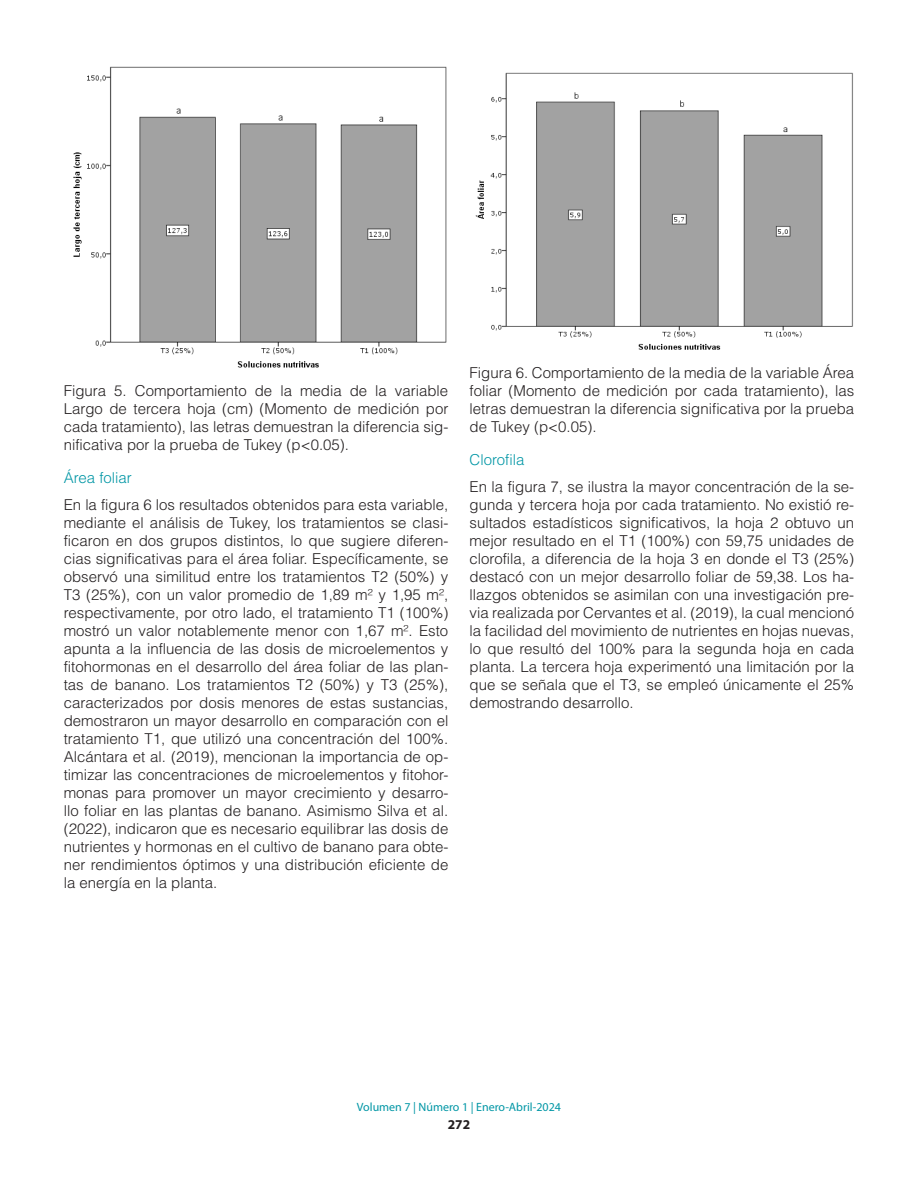
<style>
.page{position:relative;width:918px;height:1188px;background:#fff}
.page>*{position:absolute;margin:0;border:0;box-sizing:border-box;transform-origin:0 0}
.TEXTO{font:300 15px/18px "Helvetica LT Std";color:#231f20;text-align:justify}
.TITULOS_AZUL{font:300 15px "Helvetica LT Std";color:#0096a5}
.t1{font:700 13.5px "Myriad Pro";color:#231f20}
.t2{font:12px "Myriad Pro";color:#0096a5}
</style>
<div class="page">
<img style="left:73px;top:66px;width:374px;height:302px">
<img style="left:475px;top:72px;width:378px;height:278px">
<p class="TEXTO" style="left:64px;top:381px;width:386px">Figura 5. Comportamiento de la media de la variable Largo de tercera hoja (cm) (Momento de medición por cada tratamiento), las letras demuestran la diferencia sig&shy;nificativa por la prueba de Tukey (p&lt;0.05).</p>
<p class="TITULOS_AZUL" style="left:64px;top:469px;width:70px">Área foliar</p>
<p class="TEXTO" style="left:64px;top:495px;width:386px">En la figura 6 los resultados obtenidos para esta variable, mediante el análisis de Tukey, los tratamientos se clasi&shy;ficaron en dos grupos distintos, lo que sugiere diferen&shy;cias significativas para el área foliar. Específicamente, se observó una similitud entre los tratamientos T2 (50%) y T3 (25%), con un valor promedio de 1,89 m² y 1,95 m², respectivamente, por otro lado, el tratamiento T1 (100%) mostró un valor notablemente menor con 1,67 m². Esto apunta a la influencia de las dosis de microelementos y fitohormonas en el desarrollo del área foliar de las plan&shy;tas de banano. Los tratamientos T2 (50%) y T3 (25%), caracterizados por dosis menores de estas sustancias, demostraron un mayor desarrollo en comparación con el tratamiento T1, que utilizó una concentración del 100%.<br>Alcántara et al. (2019), mencionan la importancia de op&shy;timizar las concentraciones de microelementos y fitohor&shy;monas para promover un mayor crecimiento y desarro&shy;llo foliar en las plantas de banano. Asimismo Silva et al. (2022), indicaron que es necesario equilibrar las dosis de nutrientes y hormonas en el cultivo de banano para obte&shy;ner rendimientos óptimos y una distribución eficiente de la energía en la planta.</p>
<p class="TEXTO" style="left:470px;top:363px;width:386px">Figura 6. Comportamiento de la media de la variable Área foliar (Momento de medición por cada tratamiento), las letras demuestran la diferencia significativa por la prueba de Tukey (p&lt;0.05).</p>
<p class="TITULOS_AZUL" style="left:470px;top:451px;width:56px">Clorofila</p>
<p class="TEXTO" style="left:470px;top:477px;width:386px">En la figura 7, se ilustra la mayor concentración de la se&shy;gunda y tercera hoja por cada tratamiento. No existió re&shy;sultados estadísticos significativos, la hoja 2 obtuvo un mejor resultado en el T1 (100%) con 59,75 unidades de clorofila, a diferencia de la hoja 3 en donde el T3 (25%) destacó con un mejor desarrollo foliar de 59,38. Los ha&shy;llazgos obtenidos se asimilan con una investigación pre&shy;via realizada por Cervantes et al. (2019), la cual mencionó la facilidad del movimiento de nutrientes en hojas nuevas, lo que resultó del 100% para la segunda hoja en cada planta. La tercera hoja experimentó una limitación por la que se señala que el T3, se empleó únicamente el 25% demostrando desarrollo.</p>
<p class="t2" style="left:357px;top:1099px;width:206px">Volumen 7 | Número 1 | Enero-Abril-2024</p>
<p class="t1" style="left:448px;top:1116px;width:24px">272</p>
</div>
